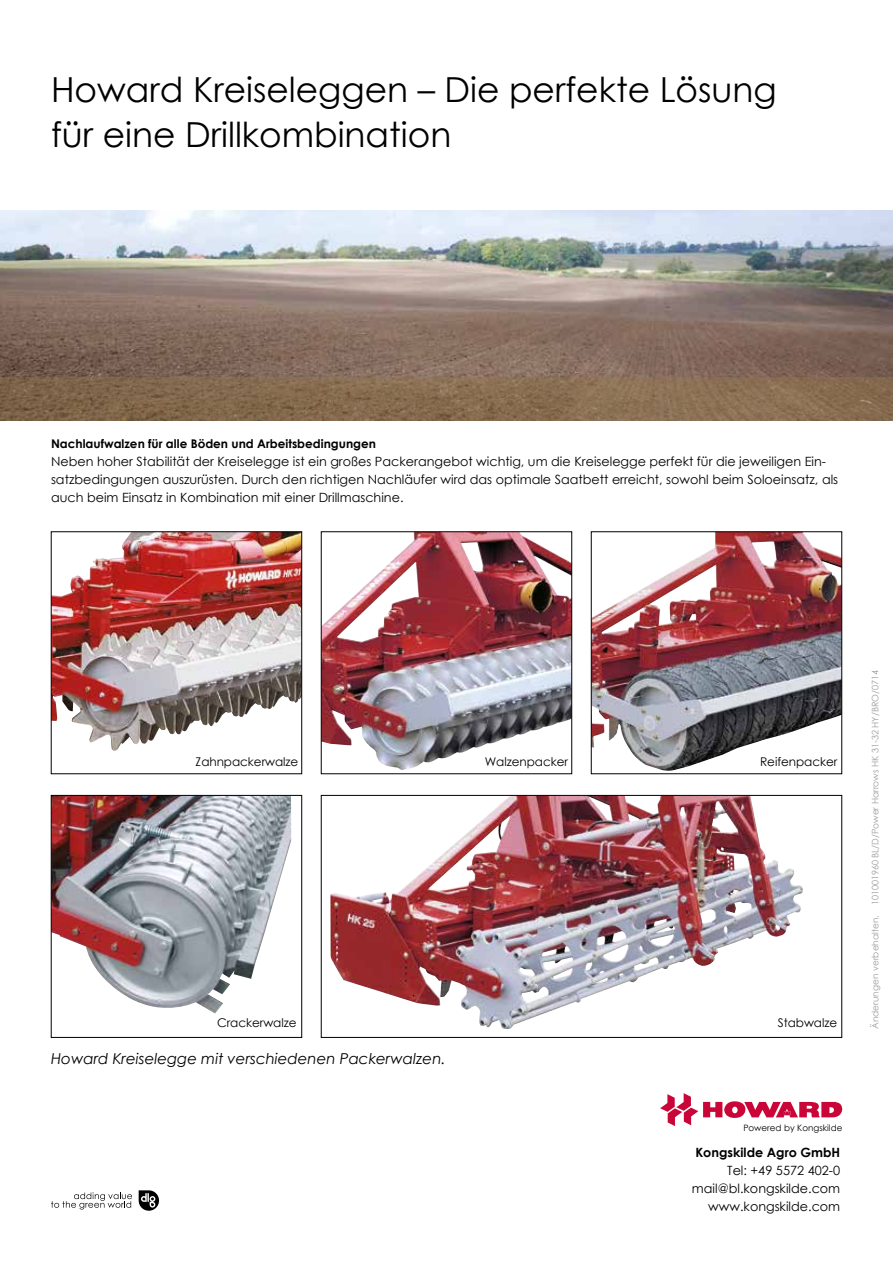
<style>
.page{position:relative;width:893px;height:1263px;background:#fff}
.page>*{position:absolute;margin:0;border:0;box-sizing:border-box;transform-origin:0 0}
.t1{font:34.5px/45px "Century Gothic";color:#000}
.t2{font:italic 15px "Century Gothic";color:#000}
.t3{font:12.75px/18px "Century Gothic";color:#000;text-align:right}
.t4{font:700 12.75px "Century Gothic";color:#000}
.t5{font:12px "Century Gothic";letter-spacing:-.005em;color:#000}
.t6{font:700 12px "Century Gothic";color:#000}
.t7{font:9px "Century Gothic";color:#9d9d9c}
.t8{font:8.7px "Century Gothic";color:#000}
</style>
<div class="page">
<svg style="left:51px;top:1192px;width:81px;height:17px"></svg>
<svg style="left:139px;top:1190px;width:20px;height:21px"></svg>
<svg style="left:660px;top:1093px;width:182px;height:33px"></svg>
<img style="left:53px;top:533px;width:247px;height:218px">
<div style="left:51px;top:531px;width:251px;height:243px;border:1px solid #000"></div>
<img style="left:323px;top:533px;width:247px;height:237px">
<img style="left:593px;top:533px;width:247px;height:238px">
<div style="left:591px;top:531px;width:251px;height:243px;border:1px solid #000"></div>
<img style="left:53px;top:797px;width:238px;height:217px">
<div style="left:51px;top:795px;width:251px;height:242px;border:1px solid #000"></div>
<img style="left:330px;top:797px;width:460px;height:232px">
<div style="left:321px;top:795px;width:521px;height:242px;border:1px solid #000"></div>
<img style="left:0;top:210px;width:893px;height:168px">
<svg style="left:0;top:378px;width:893px;height:43px;background:#866b50"></svg>
<h1 class="t1" style="left:51px;top:67px;width:727px">Howard Kreiseleggen – Die perfekte Lösung für eine Drillkombination</h1>
<p class="t6" style="left:51px;top:434px;width:326px">Nachlaufwalzen für alle Böden und Arbeitsbedingungen</p>
<p class="t3" style="left:51px;top:452px;width:789px;text-align:left">Neben hoher Stabilität der Kreiselegge ist ein großes Packerangebot wichtig, um die Kreiselegge perfekt für die jeweiligen Ein&shy;satzbedingungen auszurüsten. Durch den richtigen Nachläufer wird das optimale Saatbett erreicht, sowohl beim Soloeinsatz, als auch beim Einsatz in Kombination mit einer Drillmaschine.</p>
<p class="t5" style="left:196px;top:753px;width:104px">Zahnpackerwalze</p>
<p class="t5" style="left:485px;top:753px;width:85px">Walzenpacker</p>
<p class="t5" style="left:760px;top:753px;width:79px">Reifenpacker</p>
<p class="t5" style="left:217px;top:1015px;width:81px">Crackerwalze</p>
<p class="t5" style="left:778px;top:1015px;width:61px">Stabwalze</p>
<p class="t2" style="left:51px;top:1048px;width:396px">Howard Kreiselegge mit verschiedenen Packerwalzen.</p>
<p class="t8" style="left:743px;top:1122px;width:101px">Powered by Kongskilde</p>
<p class="t4" style="left:695px;top:1142px;width:146px">Kongskilde Agro GmbH</p>
<p class="t3" style="left:692px;top:1161px;width:150px">Tel: +49 5572 402-0 mail@bl.kongskilde.com www.kongskilde.com</p>
<p class="t7" style="left:869px;top:1029px;width:360px;rotate:-90deg">Änderungen verbehalten. 101001960 BL/D/Power Harrows HK 31-32 HY/BRO/0714</p>
</div>
